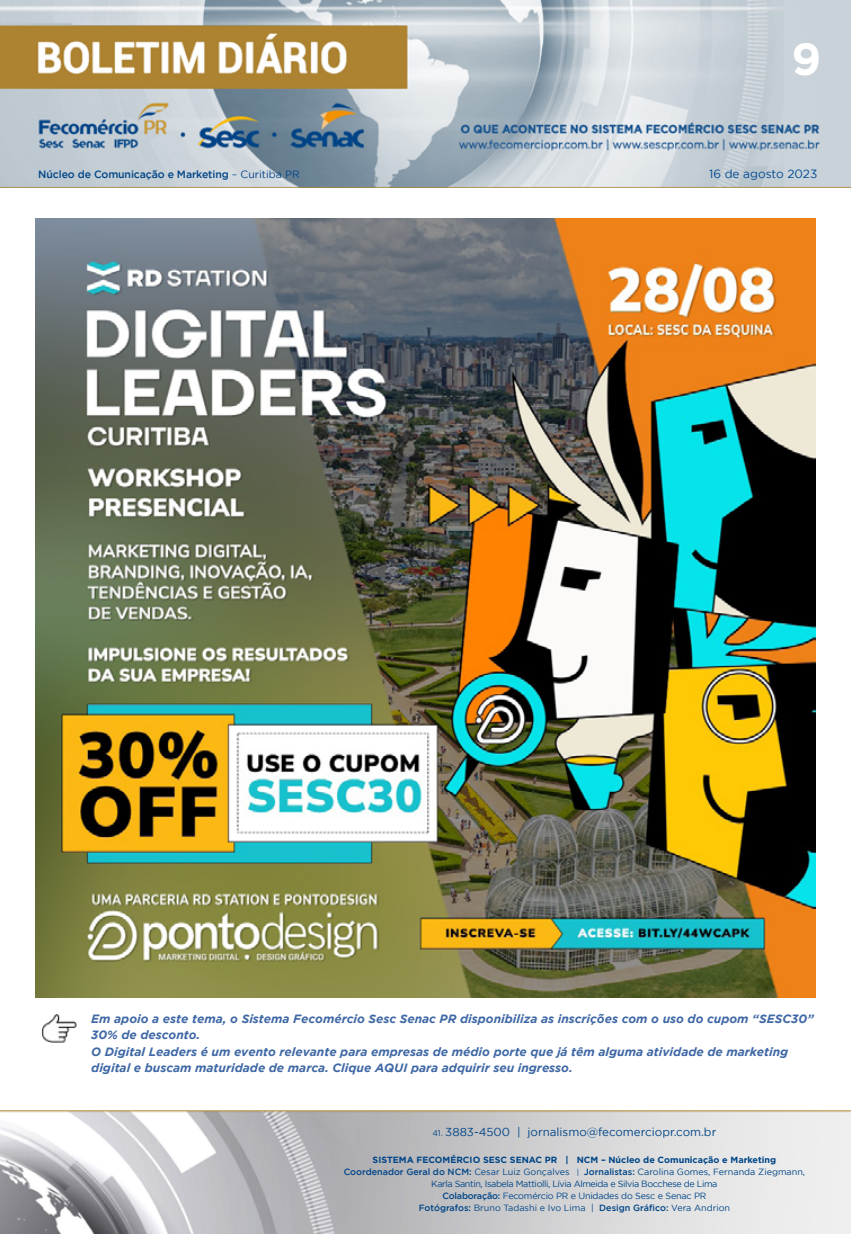
<style>
.page{position:relative;width:851px;height:1234px;background:#fff}
.page>*{position:absolute;margin:0;border:0;box-sizing:border-box;transform-origin:0 0}
.t1{font:700 45px "Gotham";color:#fff}
.t2{font:italic 700 12px/16.5px "Gotham";color:#3f68a5}
.t3{font:11.85px "Gotham";color:#004a93}
.t4{font:11.55px "Gotham";color:#004587}
.t5{font:500 10.5px "Gotham";letter-spacing:-.01em;color:#004587}
.t6{font:9px/12px "Gotham";letter-spacing:-.02em;color:#004587;text-align:center}
.s1{font-weight:400}
.s2{font-size:8.25px}
.s3{font-weight:700}
.s4{font-weight:500}
.s5{font-size:7.65px}
</style>
<div class="page">
<img style="left:0;top:0;width:850px;height:188px">
<img style="left:0;top:1110px;width:850px;height:123px">
<img style="left:36px;top:218px;width:778px;height:778px">
<img style="left:41px;top:1014px;width:35px;height:27px">
<h1 class="t1" style="left:791px;top:33px;width:31px">9</h1>
<p class="t5" style="left:38px;top:168px;width:263px">Núcleo de Comunicação e Marketing <span class="s1">– Curitiba PR</span></p>
<h3 class="t3" style="left:709px;top:168px;width:110px">16 de agosto 2023</h3>
<p class="t2" style="left:91px;top:1009px;width:724px">Em apoio a este tema, o Sistema Fecomércio Sesc Senac PR disponibiliza as inscrições com o uso do cupom “SESC30” 30% de desconto.<br>O Digital Leaders é um evento relevante para empresas de médio porte que já têm alguma atividade de marketing digital e buscam maturidade de marca. Clique AQUI para adquirir seu ingresso.</p>
<p class="t4" style="left:432px;top:1125px;width:285px"><span class="s2">41.</span> 3883-4500 | jornalismo@fecomerciopr.com.br</p>
<p class="t6" style="left:343px;top:1153px;width:463px"><span class="s3">SISTEMA FECOMÉRCIO SESC SENAC PR | NCM – Núcleo de Comunicação e Marketing </span><span class="s4">Coordenador Geral do NCM:</span> Cesar Luiz Gonçalves <span class="s5">|</span> <span class="s4">Jornalistas:</span> Carolina Gomes, Fernanda Ziegmann, Karla Santin, Isabela Mattiolli, Lívia Almeida e Silvia Bocchese de Lima<br><span class="s4">Colaboração:</span> Fecomércio PR e Unidades do Sesc e Senac PR<br><span class="s4">Fotógrafos:</span> Bruno Tadashi e Ivo Lima | <span class="s4">Design Gráfico:</span> Vera Andrion</p>
</div>
